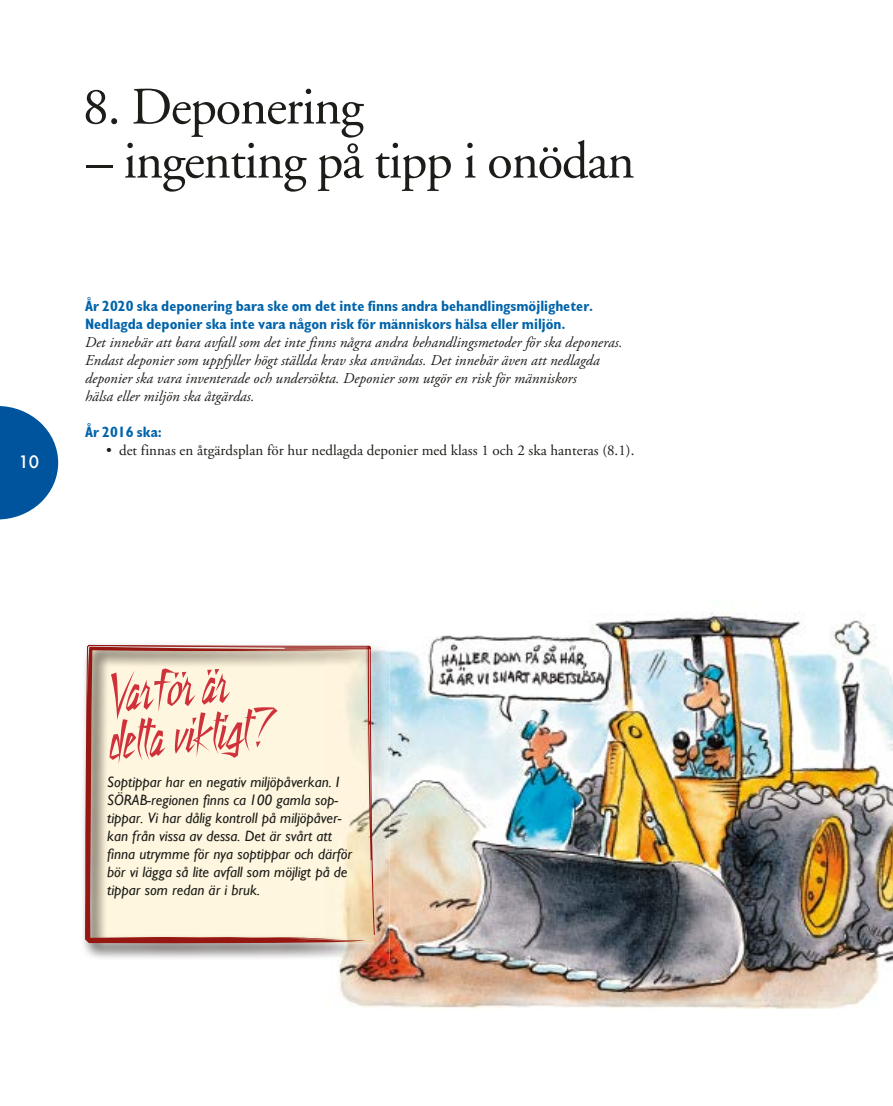
<style>
.page{position:relative;width:893px;height:1106px;background:#fff}
.page>*{position:absolute;margin:0;border:0;box-sizing:border-box;transform-origin:0 0}
.t1{font:53.25px/48px "Still Time";color:#d0323b}
.t2{font:52.5px "Adobe Garamond";letter-spacing:-.025em;color:#1c1c19}
.t3{font:500 16.8px "Futura";color:#fff}
.t4{font:italic 15px/18px "Adobe Garamond Pro";color:#1c1c19}
.t5{font:italic 15px/18px "Gill Sans";color:#1c1c19}
.t6{font:700 condensed 15px/18px "Gill Sans";color:#0063aa}
.t7{font:15px "Adobe Garamond";color:#1c1c19}
</style>
<div class="page">
<svg style="left:0;top:406px;width:58px;height:113px"></svg>
<img style="left:339px;top:608px;width:554px;height:401px">
<img style="left:83px;top:641px;width:307px;height:319px">
<svg style="left:85px;top:644px;width:288px;height:299px;background:#ba6b5f"></svg>
<svg style="left:275px;top:942px;width:28px;height:1px"></svg>
<svg style="left:87px;top:644px;width:287px;height:291px;background:#f4e7d0"></svg>
<p class="t3" style="left:19px;top:450px;width:22px">10</p>
<h2 class="t2" style="left:83px;top:79px;width:282px">8. Deponering</h2>
<h2 class="t2" style="left:87px;top:133px;width:550px">– ingenting på tipp i onödan</h2>
<p class="t6" style="left:85px;top:297px;width:510px">År 2020 ska deponering bara ske om det inte finns andra behandlingsmöjligheter.<br>Nedlagda deponier ska inte vara någon risk för människors hälsa eller miljön.</p>
<p class="t4" style="left:85px;top:333px;width:539px">Det innebär att bara avfall som det inte finns några andra behandlingsmetoder för ska deponeras.<br>Endast deponier som uppfyller högt ställda krav ska användas. Det innebär även att nedlagda deponier ska vara inventerade och undersökta. Deponier som utgör en risk för människors<br>hälsa eller miljön ska åtgärdas.</p>
<p class="t6" style="left:85px;top:423px;width:78px">År 2016 ska:</p>
<p class="t7" style="left:106px;top:442px;width:530px">• det finnas en åtgärdsplan för hur nedlagda deponier med klass 1 och 2 ska hanteras (8.1).</p>
<h1 class="t1" style="left:102px;top:670px;width:163px;rotate:-5deg">Varför är detta viktigt?</h1>
<p class="t5" style="left:107px;top:773px;width:247px">Soptippar har en negativ miljöpåverkan. I SÖRAB-regionen finns ca 100 gamla sop&shy;tippar. Vi har dålig kontroll på miljöpåver&shy;kan från vissa av dessa. Det är svårt att finna utrymme för nya soptippar och därför bör vi lägga så lite avfall som möjligt på de tippar som redan är i bruk.</p>
</div>
